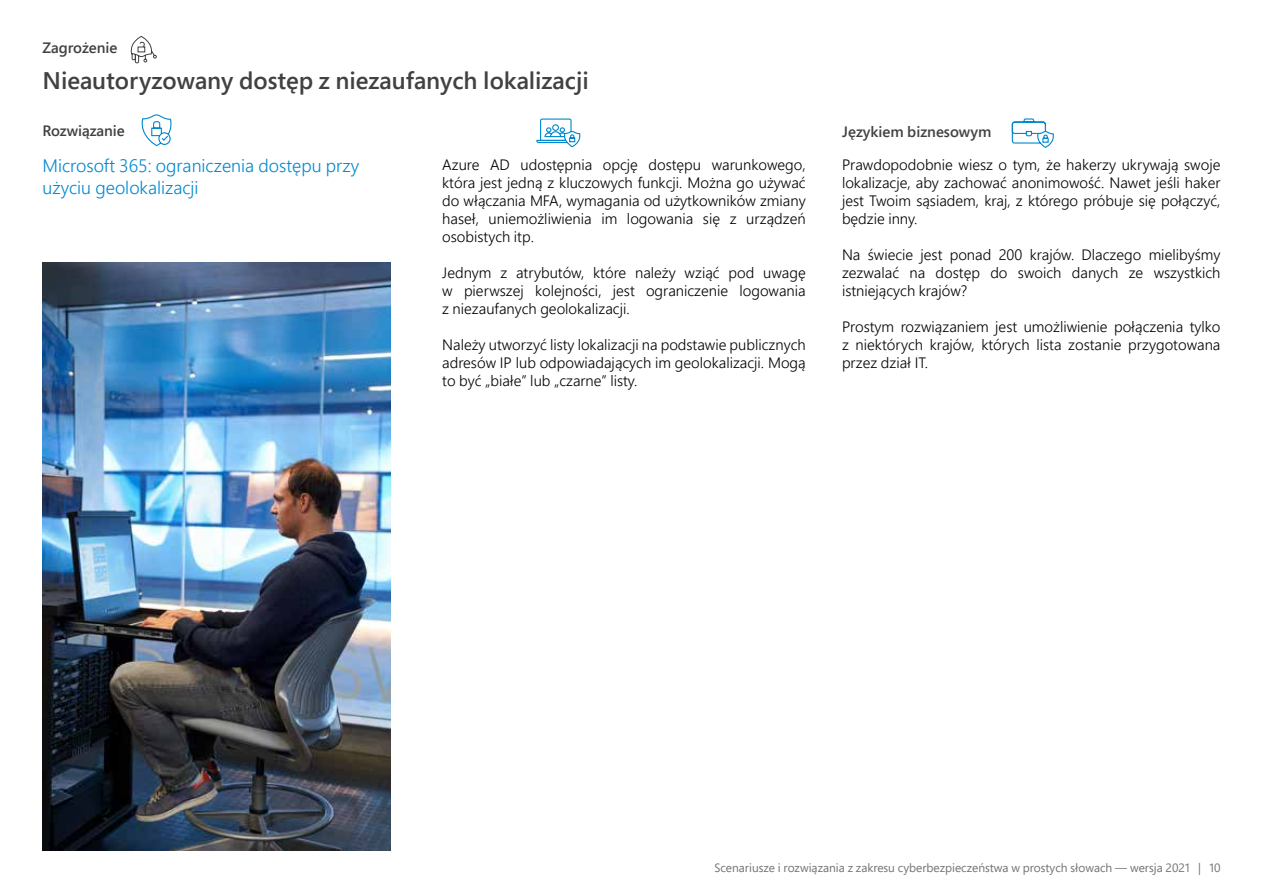
<style>
.page{position:relative;width:1263px;height:893px;background:#fff}
.page>*{position:absolute;margin:0;border:0;box-sizing:border-box;transform-origin:0 0}
.t1{font:600 24px "Segoe Pro";color:#414042}
.t2{font:300 18px/21.6px "Segoe Pro";color:#0089cf}
.t3{font:300 15px/18px "Segoe Pro";color:#000;text-align:justify}
.t4{font:600 15px "Segoe Pro";color:#414042}
.t5{font:12px "Segoe Pro";color:#737373}
</style>
<div class="page">
<svg style="left:141px;top:114px;width:31px;height:33px"></svg>
<svg style="left:536px;top:118px;width:45px;height:30px"></svg>
<svg style="left:1011px;top:118px;width:43px;height:30px"></svg>
<svg style="left:130px;top:36px;width:27px;height:28px"></svg>
<img style="left:43px;top:263px;width:347px;height:587px">
<p class="t4" style="left:43px;top:38px;width:76px">Zagrożenie</p>
<h1 class="t1" style="left:43px;top:64px;width:548px">Nieautoryzowany dostęp z niezaufanych lokalizacji</h1>
<p class="t4" style="left:43px;top:121px;width:84px">Rozwiązanie</p>
<p class="t4" style="left:842px;top:122px;width:151px">Językiem biznesowym</p>
<p class="t2" style="left:43px;top:155px;width:318px">Microsoft 365: ograniczenia dostępu przy użyciu geolokalizacji</p>
<p class="t3" style="left:442px;top:155px;width:365px">Azure AD udostępnia opcję dostępu warunkowego, która jest jedną z kluczowych funkcji. Można go używać do włączania MFA, wymagania od użytkowników zmiany haseł, uniemożliwienia im logowania się z urządzeń osobistych itp.</p>
<p class="t3" style="left:442px;top:263px;width:365px">Jednym z atrybutów, które należy wziąć pod uwagę w pierwszej kolejności, jest ograniczenie logowania z niezaufanych geolokalizacji.</p>
<p class="t3" style="left:442px;top:335px;width:365px">Należy utworzyć listy lokalizacji na podstawie publicznych adresów IP lub odpowiadających im geolokalizacji. Mogą to być „białe” lub „czarne” listy.</p>
<p class="t3" style="left:842px;top:155px;width:380px">Prawdopodobnie wiesz o tym, że hakerzy ukrywają swoje lokalizacje, aby zachować anonimowość. Nawet jeśli haker jest Twoim sąsiadem, kraj, z którego próbuje się połączyć, będzie inny.</p>
<p class="t3" style="left:842px;top:245px;width:380px">Na świecie jest ponad 200 krajów. Dlaczego mielibyśmy zezwalać na dostęp do swoich danych ze wszystkich istniejących krajów?</p>
<p class="t3" style="left:842px;top:317px;width:380px">Prostym rozwiązaniem jest umożliwienie połączenia tylko z niektórych krajów, których lista zostanie przygotowana przez dział IT.</p>
<p class="t5" style="left:714px;top:860px;width:507px">Scenariusze i rozwiązania z zakresu cyberbezpieczeństwa w prostych słowach — wersja 2021 | 10</p>
</div>
